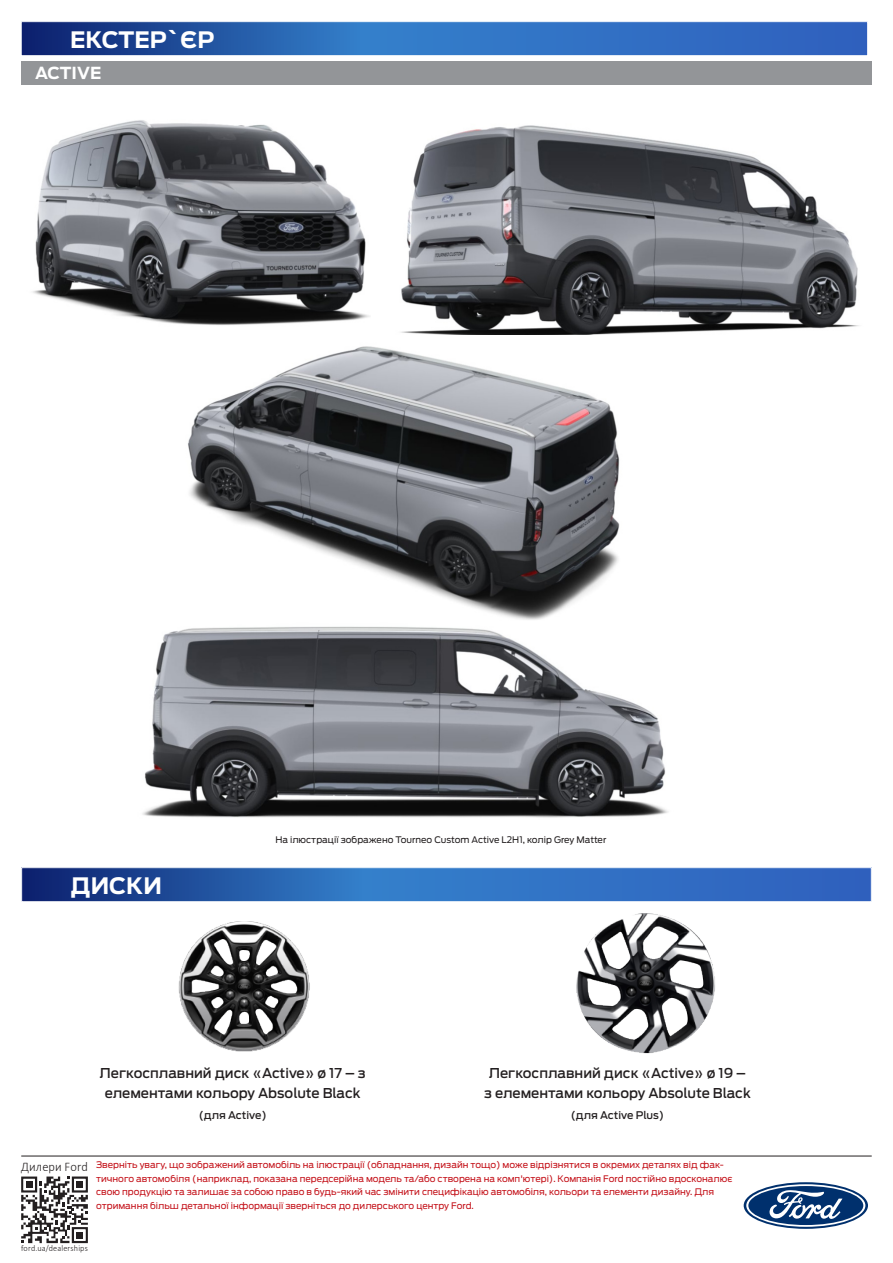
<style>
.page{position:relative;width:893px;height:1263px;background:#fff}
.page>*{position:absolute;margin:0;border:0;box-sizing:border-box;transform-origin:0 0}
.t1{font:700 22.5px "Ford Antenna";color:#fff}
.t2{font:700 16.5px "Ford Antenna";color:#fff}
.t3{font:500 13.5px/20.2px "Ford Antenna";color:#231f20;text-align:center}
.t4{font:300 13.05px "Calibri";letter-spacing:.01em;color:#231f20;scale:.95 1}
.t5{font:500 10.5px "Ford Antenna";letter-spacing:-.01em;color:#231f20}
.t6{font:9px/13.5px "Ford Antenna";color:#c4121a}
.t7{font:9px "Ford Antenna";color:#231f20}
.t8{font:300 8.7px "Calibri";letter-spacing:.015em;color:#231f20;scale:.95 1}
</style>
<div class="page">
<img style="left:401px;top:125px;width:458px;height:210px">
<img style="left:33px;top:120px;width:337px;height:205px">
<img style="left:188px;top:346px;width:432px;height:271px">
<img style="left:142px;top:617px;width:526px;height:201px">
<svg style="left:21px;top:1176px;width:67px;height:67px"></svg>
<div style="left:76px;top:1181px;width:7px;height:7px;background:#231f20"></div>
<div style="left:76px;top:1232px;width:7px;height:6px;background:#231f20"></div>
<div style="left:26px;top:1181px;width:7px;height:7px;background:#231f20"></div>
<hr style="left:21px;top:1156px;width:851px;height:1px;background:#231f20">
<svg style="left:744px;top:1182px;width:124px;height:47px"></svg>
<svg style="left:746px;top:1184px;width:119px;height:43px"></svg>
<img style="left:576px;top:913px;width:139px;height:141px">
<img style="left:178px;top:921px;width:132px;height:131px">
<svg style="left:23px;top:23px;width:843px;height:31px;background:#2a62b3"></svg>
<div style="left:21px;top:21px;width:847px;height:35px;border:1px solid #fff"></div>
<svg style="left:23px;top:869px;width:847px;height:31px;background:#2a62b3"></svg>
<div style="left:21px;top:867px;width:851px;height:35px;border:1px solid #fff"></div>
<div style="left:21px;top:62px;width:851px;height:23px;background:#939598"></div>
<p class="t1" style="left:70px;top:20px;width:146px">ЕКСТЕР`ЄР</p>
<p class="t2" style="left:35px;top:58px;width:68px">ACTIVE</p>
<p class="t1" style="left:71px;top:866px;width:93px">ДИСКИ</p>
<p class="t7" style="left:275px;top:832px;width:332px">На ілюстрації зображено Tourneo Custom Active L2H1, колір Grey Matter</p>
<p class="t3" style="left:100px;top:1062px;width:268px">Легкосплавний диск «Active» ø 17 – з елементами кольору Absolute Black</p>
<p class="t5" style="left:199px;top:1106px;width:69px">(для Active)</p>
<p class="t3" style="left:484px;top:1062px;width:268px">Легкосплавний диск «Active» ø 19 – з елементами кольору Absolute Black</p>
<p class="t5" style="left:571px;top:1106px;width:95px">(для Active Plus)</p>
<p class="t4" style="left:21px;top:1158px;width:72px">Дилери Ford</p>
<p class="t6" style="left:96px;top:1157px;width:638px">Зверніть увагу, що зображений автомобіль на ілюстрації (обладнання, дизайн тощо) може відрізнятися в окремих деталях від фак&shy;тичного автомобіля (наприклад, показана передсерійна модель та/або створена на комп'ютері). Компанія Ford постійно вдосконалює свою продукцію та залишає за собою право в будь-який час змінити специфікацію автомобіля, кольори та елементи дизайну. Для отримання більш детальної інформації зверніться до дилерського центру Ford.</p>
<p class="t8" style="left:21px;top:1243px;width:72px">ford.ua/dealerships</p>
</div>
